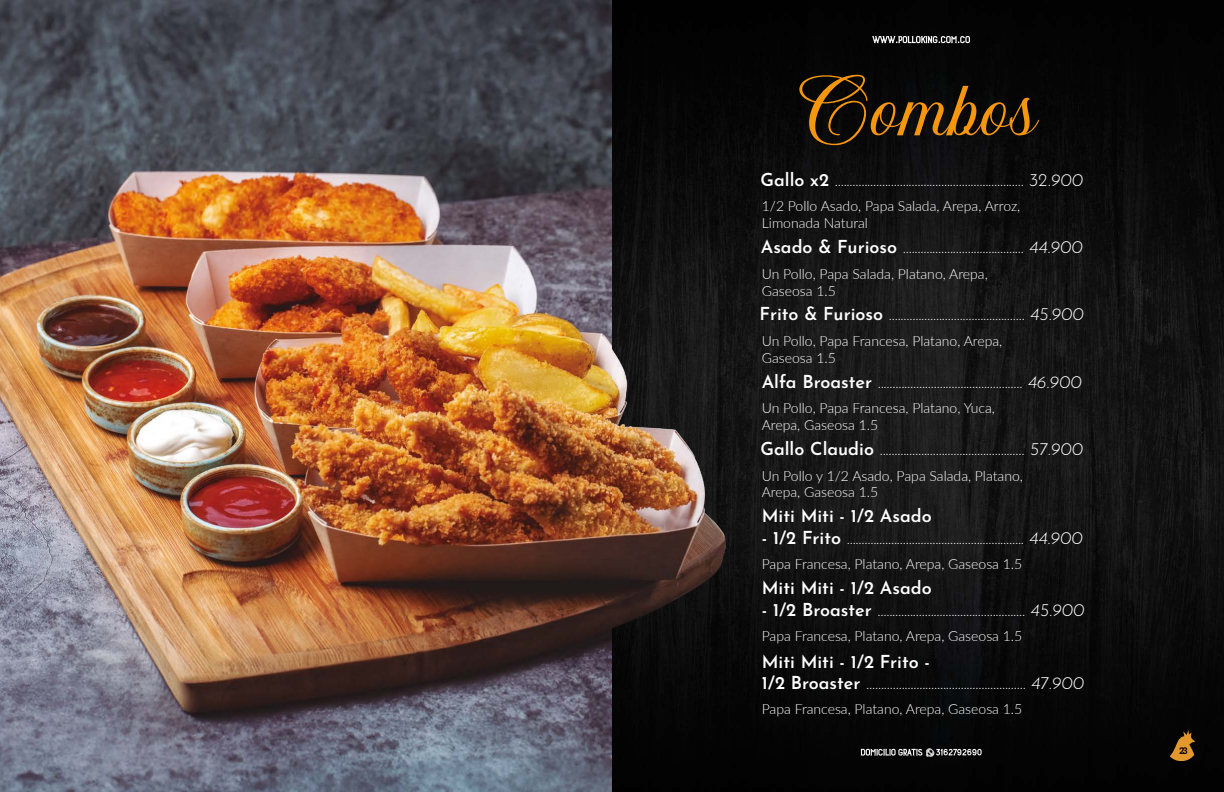
<style>
.page{position:relative;width:1224px;height:792px;background:#fff}
.page>*{position:absolute;margin:0;border:0;box-sizing:border-box;transform-origin:0 0}
.t1{font:66px "Nova Quinta PERSONALUSE";color:#f4960e}
.t2{font:italic 300 18px/21.6px "Josefin Sans";color:#fff}
.t3{font:600 18px "Josefin Sans";color:#fff}
.t4{font:300 14px/16.8px "Lato";color:#fff}
.t5{font:600 9px "Poppins";color:#020203}
.s1{font-weight:600;font-style:normal}
</style>
<div class="page">
<img style="left:0;top:0;width:1224px;height:792px">
<svg style="left:1165px;top:730px;width:31px;height:31px"></svg>
<svg style="left:861px;top:748px;width:121px;height:9px"></svg>
<svg style="left:872px;top:36px;width:98px;height:7px"></svg>
<img style="left:612px;top:0;width:194px;height:792px">
<h1 class="t1" style="left:799px;top:74px;width:239px">Combos</h1>
<p class="t2" style="left:761px;top:167px;width:324px"><span class="s1">Gallo x2</span> ................................................................ 32.900</p>
<p class="t4" style="left:762px;top:197px;width:260px">1/2 Pollo Asado, Papa Salada, Arepa, Arroz,<br>Limonada Natural</p>
<p class="t2" style="left:761px;top:234px;width:324px"><span class="s1">Asado &amp; Furioso</span> ......................................... 44.900</p>
<p class="t4" style="left:762px;top:265px;width:227px">Un Pollo, Papa Salada, Platano, Arepa,<br>Gaseosa 1.5</p>
<p class="t2" style="left:760px;top:302px;width:326px"><span class="s1">Frito &amp; Furioso</span> .............................................. 45.900</p>
<p class="t4" style="left:762px;top:332px;width:242px">Un Pollo, Papa Francesa, Platano, Arepa,<br>Gaseosa 1.5</p>
<p class="t2" style="left:762px;top:369px;width:322px"><span class="s1">Alfa Broaster</span> ................................................. 46.900</p>
<p class="t4" style="left:762px;top:399px;width:235px">Un Pollo, Papa Francesa, Platano, Yuca,<br>Arepa, Gaseosa 1.5</p>
<p class="t4" style="left:762px;top:467px;width:263px">Un Pollo y 1/2 Asado, Papa Salada, Platano,<br>Arepa, Gaseosa 1.5</p>
<p class="t2" style="left:761px;top:436px;width:324px"><span class="s1">Gallo Claudio</span> ................................................. 57.900</p>
<p class="t3" style="left:762px;top:501px;width:171px">Miti Miti - 1/2 Asado</p>
<p class="t2" style="left:762px;top:525px;width:323px"><span class="s1">- 1/2 Frito</span> ............................................................ 44.900</p>
<p class="t3" style="left:762px;top:572px;width:171px">Miti Miti - 1/2 Asado</p>
<p class="t2" style="left:762px;top:597px;width:324px"><span class="s1">- 1/2 Broaster</span> .................................................. 45.900</p>
<p class="t4" style="left:762px;top:555px;width:262px">Papa Francesa, Platano, Arepa, Gaseosa 1.5</p>
<p class="t4" style="left:762px;top:627px;width:262px">Papa Francesa, Platano, Arepa, Gaseosa 1.5</p>
<p class="t2" style="left:762px;top:649px;width:324px"><span class="s1">Miti Miti - 1/2 Frito -<br>1/2 Broaster</span> ...................................................... 47.900</p>
<p class="t4" style="left:762px;top:700px;width:262px">Papa Francesa, Platano, Arepa, Gaseosa 1.5</p>
<p class="t5" style="left:1179px;top:746px;width:10px">23</p>
</div>
